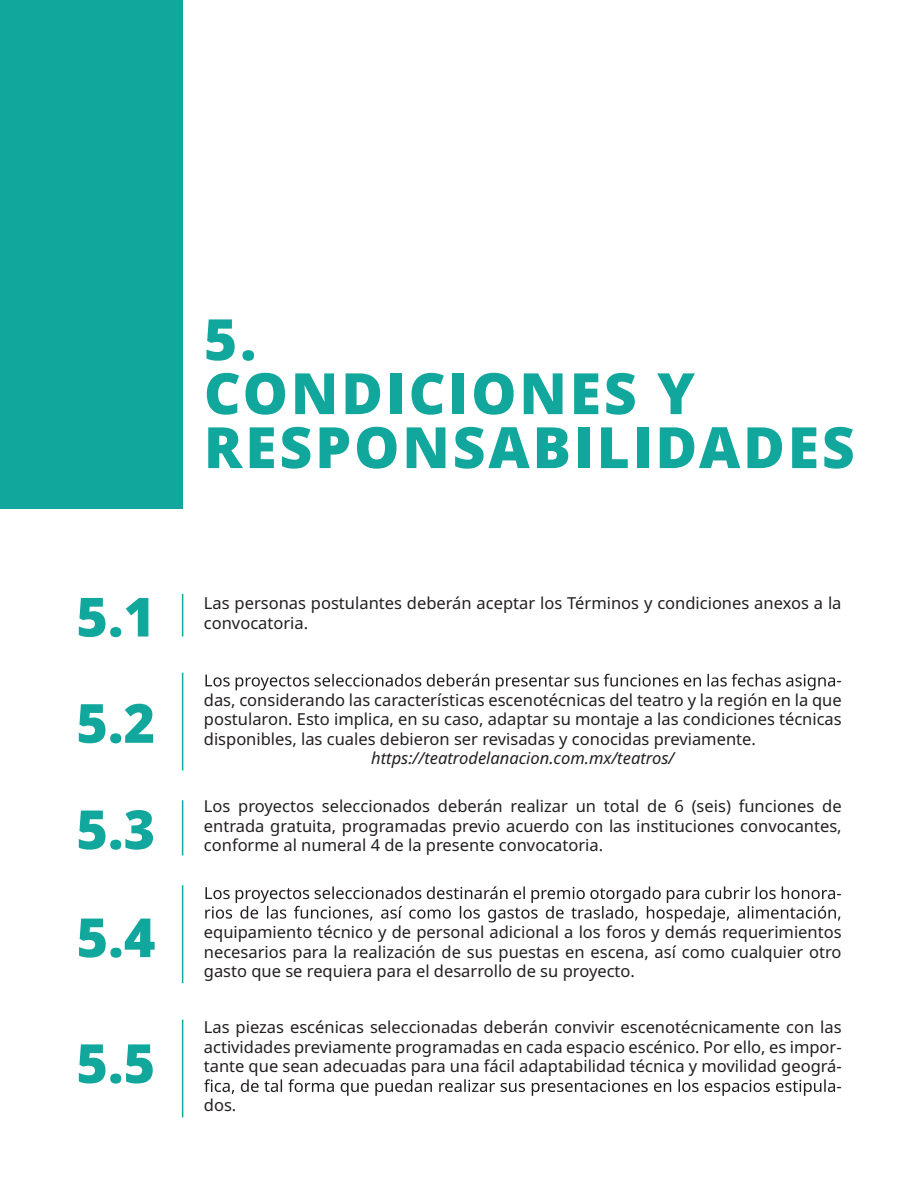
<style>
.page{position:relative;width:918px;height:1188px;background:#fff}
.page>*{position:absolute;margin:0;border:0;box-sizing:border-box;transform-origin:0 0}
.t1{font:900 57px/54px "Noto Sans";letter-spacing:.05em;color:#12a79d}
.t2{font:900 54px/106.8px "Noto Sans";color:#12a79d;text-align:justify}
.t3{font:16.5px/19.5px "Noto Sans";color:#231f20;text-align:justify}
.t4{font:italic 16.5px "Noto Sans";color:#231f20}
</style>
<div class="page">
<div style="left:0;top:0;width:183px;height:509px;background:#12a79d"></div>
<svg style="left:205px;top:674px;width:630px;height:16px"></svg>
<svg style="left:205px;top:886px;width:635px;height:36px"></svg>
<svg style="left:204px;top:1079px;width:631px;height:17px"></svg>
<div style="left:390px;top:373px;width:11px;height:41px;background:#12a79d"></div>
<div style="left:453px;top:373px;width:11px;height:41px;background:#12a79d"></div>
<div style="left:578px;top:427px;width:11px;height:41px;background:#12a79d"></div>
<div style="left:637px;top:427px;width:11px;height:41px;background:#12a79d"></div>
<hr style="left:182px;top:594px;width:1px;height:43px;background:#12a79d">
<hr style="left:182px;top:673px;width:1px;height:97px;background:#12a79d">
<hr style="left:182px;top:800px;width:1px;height:55px;background:#12a79d">
<hr style="left:182px;top:885px;width:1px;height:98px;background:#12a79d">
<hr style="left:182px;top:1020px;width:1px;height:97px;background:#12a79d">
<h1 class="t1" style="left:204px;top:312px;width:652px">5.<br>COND C ONES Y<br>RESPONSAB L DADES</h1>
<h2 class="t2" style="left:76px;top:563px;width:81px">5.1<br>5.2<br>5.3<br>5.4</h2>
<h2 class="t2" style="left:76px;top:1010px;width:80px">5.5</h2>
<p class="t3" style="left:204px;top:594px;width:639px">Las personas postulantes deberán aceptar los Términos y condiciones anexos a la convocatoria.</p>
<p class="t3" style="left:204px;top:671px;width:639px;text-indent:632px">- das, considerando las características escenotécnicas del teatro y la región en la que postularon. Esto implica, en su caso, adaptar su montaje a las condiciones técnicas disponibles, las cuales debieron ser revisadas y conocidas previamente.</p>
<p class="t4" style="left:371px;top:747px;width:305px">https://teatrodelanacion.com.mx/teatros/</p>
<p class="t3" style="left:204px;top:797px;width:639px">Los proyectos seleccionados deberán realizar un total de 6 (seis) funciones de entrada gratuita, programadas previo acuerdo con las instituciones convocantes, conforme al numeral 4 de la presente convocatoria.</p>
<p class="t3" style="left:836px;top:884px;width:7px">-</p>
<p class="t3" style="left:204px;top:923px;width:639px">equipamiento técnico y de personal adicional a los foros y demás requerimientos necesarios para la realización de sus puestas en escena, así como cualquier otro gasto que se requiera para el desarrollo de su proyecto.</p>
<p class="t3" style="left:204px;top:1018px;width:639px">Las piezas escénicas seleccionadas deberán convivir escenotécnicamente con las</p>
<p class="t3" style="left:204px;top:1038px;width:639px">actividades previamente programadas en cada espacio escénico. Por ello, es impor-</p>
<p class="t3" style="left:204px;top:1057px;width:639px">tante que sean adecuadas para una fácil adaptabilidad técnica y movilidad geográ-</p>
<p class="t3" style="left:836px;top:1077px;width:7px">-</p>
<p class="t3" style="left:204px;top:1096px;width:34px">dos.</p>
</div>
